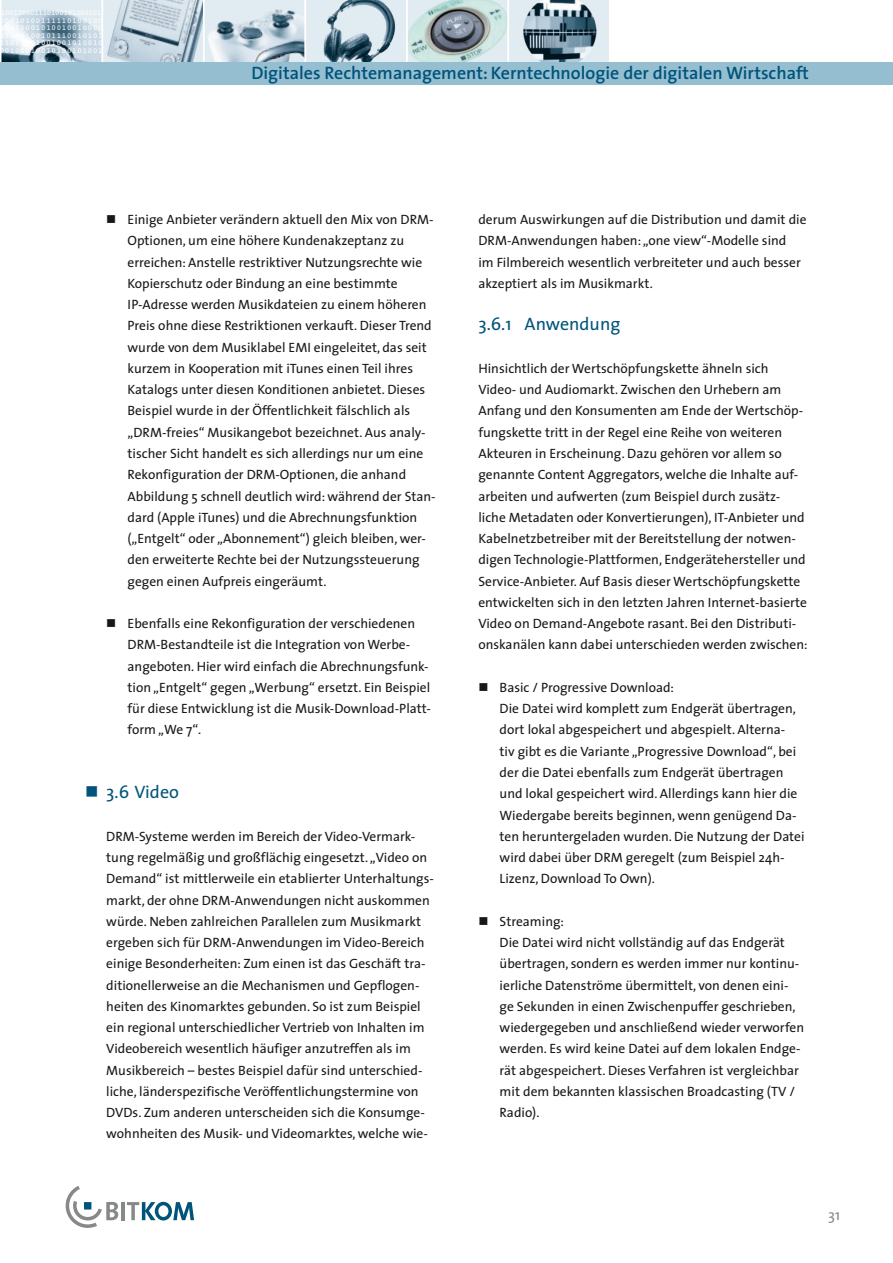
<style>
.page{position:relative;width:893px;height:1263px;background:#fff}
.page>*{position:absolute;margin:0;border:0;box-sizing:border-box;transform-origin:0 0}
.t1{font:600 18px "The Sans";color:#00547a}
.t2{font:18px "The Sans";color:#00547a}
.t3{font:15px "The Sans";color:#87888a}
.t4{font:13.5px/21.3px "The Sans";color:#1a171c}
.t5{font:6.9px/7.5px "The Sans Expert";letter-spacing:.2em;color:#fff}
</style>
<div class="page">
<svg style="left:127px;top:1202px;width:67px;height:18px"></svg>
<svg style="left:66px;top:1186px;width:52px;height:42px"></svg>
<hr style="left:121px;top:1202px;width:3px;height:18px;background:#87888a">
<svg style="left:0;top:0;width:610px;height:63px;background:#b0c1ca"></svg>
<div style="left:0;top:63px;width:893px;height:22px;background:#95bed1"></div>
<p class="t5" style="left:0;top:9px;width:104px">100110001110100101000101<br>00010100111110100100<br>01010001010010010000<br>01000100101110010101<br>11011101001001010010<br>00100010010100101001</p>
<h1 class="t1" style="left:251px;top:62px;width:559px">Digitales Rechtemanagement: Kerntechnologie der digitalen Wirtschaft</h1>
<p class="t4" style="left:128px;top:209px;width:310px;text-indent:-21px">■ Einige Anbieter verändern aktuell den Mix von DRM-Optionen, um eine höhere Kundenakzeptanz zu erreichen: Anstelle restriktiver Nutzungsrechte wie Kopierschutz oder Bindung an eine bestimmte IP-Adresse werden Musikdateien zu einem höheren Preis ohne diese Restriktionen verkauft. Dieser Trend wurde von dem Musiklabel EMI eingeleitet, das seit kurzem in Kooperation mit iTunes einen Teil ihres Katalogs unter diesen Konditionen anbietet. Dieses Beispiel wurde in der Öffentlichkeit fälschlich als „DRM-freies“ Musikangebot bezeichnet. Aus analy&shy;tischer Sicht handelt es sich allerdings nur um eine Rekonfiguration der DRM-Optionen, die anhand Abbildung 5 schnell deutlich wird: während der Stan&shy;dard (Apple iTunes) und die Abrechnungsfunktion („Entgelt“ oder „Abonnement“) gleich bleiben, wer&shy;den erweiterte Rechte bei der Nutzungssteuerung gegen einen Aufpreis eingeräumt.</p>
<p class="t4" style="left:128px;top:613px;width:305px;text-indent:-21px">■ Ebenfalls eine Rekonfiguration der verschiedenen DRM-Bestandteile ist die Integration von Werbe&shy;angeboten. Hier wird einfach die Abrechnungsfunk&shy;tion „Entgelt“ gegen „Werbung“ ersetzt. Ein Beispiel für diese Entwicklung ist die Musik-Download-Platt&shy;form „We 7“.</p>
<p class="t2" style="left:85px;top:780px;width:95px">■ 3.6 Video</p>
<p class="t4" style="left:106px;top:826px;width:329px">DRM-Systeme werden im Bereich der Video-Vermark&shy;tung regelmäßig und großflächig eingesetzt. „Video on Demand“ ist mittlerweile ein etablierter Unterhaltungs&shy;markt, der ohne DRM-Anwendungen nicht auskommen würde. Neben zahlreichen Parallelen zum Musikmarkt ergeben sich für DRM-Anwendungen im Video-Bereich einige Besonderheiten: Zum einen ist das Geschäft tra&shy;ditionellerweise an die Mechanismen und Gepflogen&shy;heiten des Kinomarktes gebunden. So ist zum Beispiel ein regional unterschiedlicher Vertrieb von Inhalten im Videobereich wesentlich häufiger anzutreffen als im Musikbereich – bestes Beispiel dafür sind unterschied&shy;liche, länderspezifische Veröffentlichungstermine von DVDs. Zum anderen unterscheiden sich die Konsumge&shy;wohnheiten des Musik- und Videomarktes, welche wie-</p>
<p class="t4" style="left:478px;top:209px;width:330px">derum Auswirkungen auf die Distribution und damit die DRM-Anwendungen haben: „one view“-Modelle sind<br>im Filmbereich wesentlich verbreiteter und auch besser akzeptiert als im Musikmarkt.</p>
<p class="t2" style="left:478px;top:313px;width:143px">3.6.1 Anwendung</p>
<p class="t4" style="left:478px;top:358px;width:331px">Hinsichtlich der Wertschöpfungskette ähneln sich Video- und Audiomarkt. Zwischen den Urhebern am Anfang und den Konsumenten am Ende der Wertschöp&shy;fungskette tritt in der Regel eine Reihe von weiteren Akteuren in Erscheinung. Dazu gehören vor allem so genannte Content Aggregators, welche die Inhalte auf&shy;arbeiten und aufwerten (zum Beispiel durch zusätz&shy;liche Metadaten oder Konvertierungen), IT-Anbieter und Kabelnetzbetreiber mit der Bereitstellung der notwen&shy;digen Technologie-Plattformen, Endgerätehersteller und Service-Anbieter. Auf Basis dieser Wertschöpfungskette entwickelten sich in den letzten Jahren Internet-basierte Video on Demand-Angebote rasant. Bei den Distributi&shy;onskanälen kann dabei unterschieden werden zwischen:</p>
<p class="t4" style="left:500px;top:677px;width:306px;text-indent:-21px">■ Basic / Progressive Download:<br>Die Datei wird komplett zum Endgerät übertragen, dort lokal abgespeichert und abgespielt. Alterna-<br>tiv gibt es die Variante „Progressive Download“, bei der die Datei ebenfalls zum Endgerät übertragen und lokal gespeichert wird. Allerdings kann hier die Wiedergabe bereits beginnen, wenn genügend Da&shy;ten heruntergeladen wurden. Die Nutzung der Datei wird dabei über DRM geregelt (zum Beispiel 24h-Lizenz, Download To Own).</p>
<p class="t4" style="left:500px;top:911px;width:306px;text-indent:-21px">■ Streaming:<br>Die Datei wird nicht vollständig auf das Endgerät übertragen, sondern es werden immer nur kontinu&shy;ierliche Datenströme übermittelt, von denen eini&shy;ge Sekunden in einen Zwischenpuffer geschrieben, wiedergegeben und anschließend wieder verworfen werden. Es wird keine Datei auf dem lokalen Endge&shy;rät abgespeichert. Dieses Verfahren ist vergleichbar mit dem bekannten klassischen Broadcasting (TV / Radio).</p>
<p class="t3" style="left:828px;top:1205px;width:13px">31</p>
</div>
